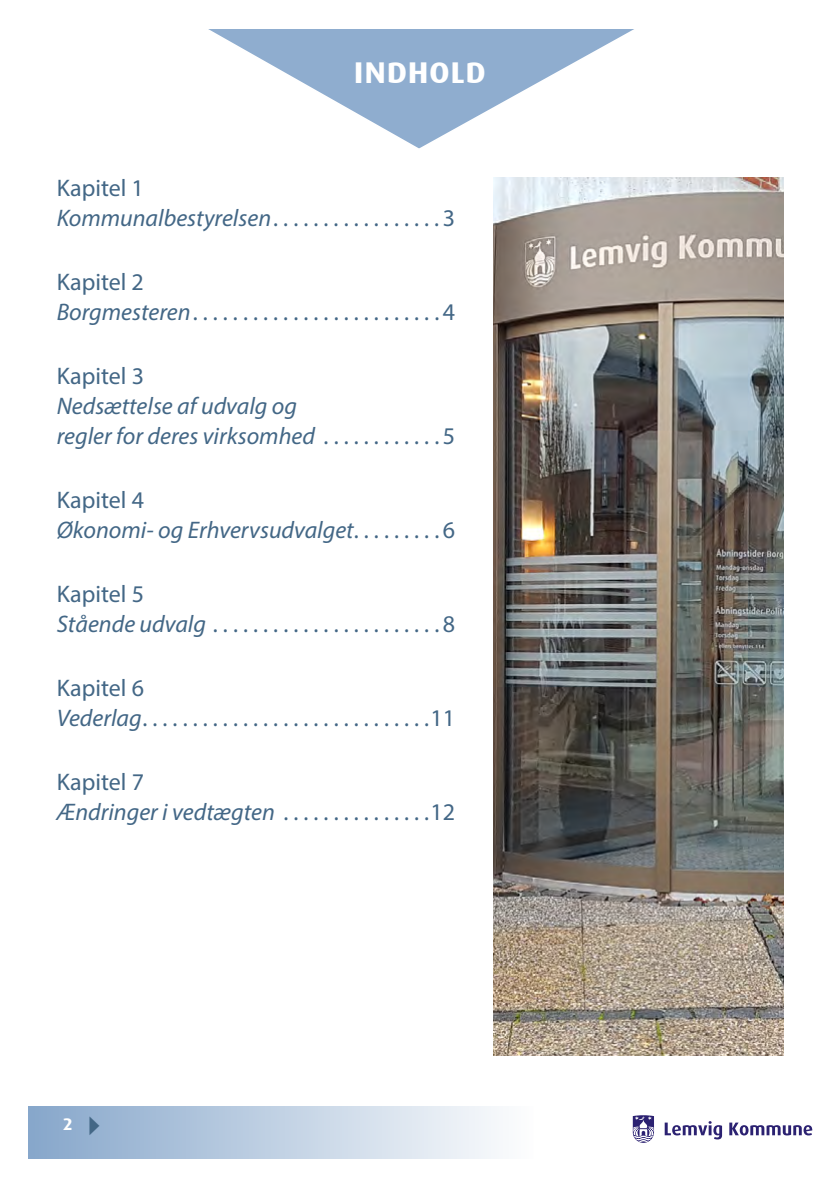
<style>
.page{position:relative;width:840px;height:1191px;background:#fff}
.page>*{position:absolute;margin:0;border:0;box-sizing:border-box;transform-origin:0 0}
.t1{font:700 30px "Dax";letter-spacing:.02em;color:#fff;scale:1.1 1}
.t2{font:24px/30px "Myriad Pro";color:#436786}
.t3{font:italic 24px/30px "Myriad Pro";color:#436786}
.t4{font:700 17px "Dax";color:#fff;scale:1.05 1}
.s1{font-style:italic}
.s2{font-style:normal}
.s3{color:#436786}
</style>
<div class="page">
<div style="left:28px;top:1105px;width:506px;height:53px;background:linear-gradient(to right,#86a6ca,#fdfdfe)"></div>
<svg style="left:632px;top:1115px;width:21px;height:27px"></svg>
<svg style="left:664px;top:1121px;width:57px;height:18px"></svg>
<svg style="left:729px;top:1122px;width:82px;height:13px"></svg>
<svg style="left:208px;top:29px;width:426px;height:120px"></svg>
<img style="left:493px;top:177px;width:289px;height:878px">
<p class="t1" style="left:354px;top:55px;width:121px">INDHOLD</p>
<p class="t2" style="left:57px;top:172px;width:399px">Kapitel 1<br><span class="s1">Kommunalbestyrelsen</span> . . . . . . . . . . . . . . . . 3</p>
<p class="t2" style="left:57px;top:266px;width:400px">Kapitel 2<br><span class="s1">Borgmesteren</span> . . . . . . . . . . . . . . . . . . . . . . . . 4</p>
<p class="t2" style="left:57px;top:360px;width:89px">Kapitel 3</p>
<p class="t3" style="left:57px;top:390px;width:399px">Nedsættelse af udvalg og<br>regler for deres virksomhed <span class="s2">. . . . . . . . . . . 5</span></p>
<p class="t3" style="left:57px;top:484px;width:399px"><span class="s2">Kapitel 4<br></span>Økonomi- og Erhvervsudvalget <span class="s2">. . . . . . . . 6</span></p>
<p class="t2" style="left:57px;top:578px;width:399px">Kapitel 5<br><span class="s1">Stående udvalg</span> . . . . . . . . . . . . . . . . . . . . . . 8</p>
<p class="t2" style="left:57px;top:672px;width:400px">Kapitel 6<br><span class="s1">Vederlag</span> . . . . . . . . . . . . . . . . . . . . . . . . . . . . 11</p>
<p class="t2" style="left:57px;top:766px;width:399px">Kapitel 7<br><span class="s1">Ændringer i vedtægten</span> . . . . . . . . . . . . . . 12</p>
<p class="t4" style="left:63px;top:1114px;width:46px">2 <span class="s3">✔</span></p>
</div>
